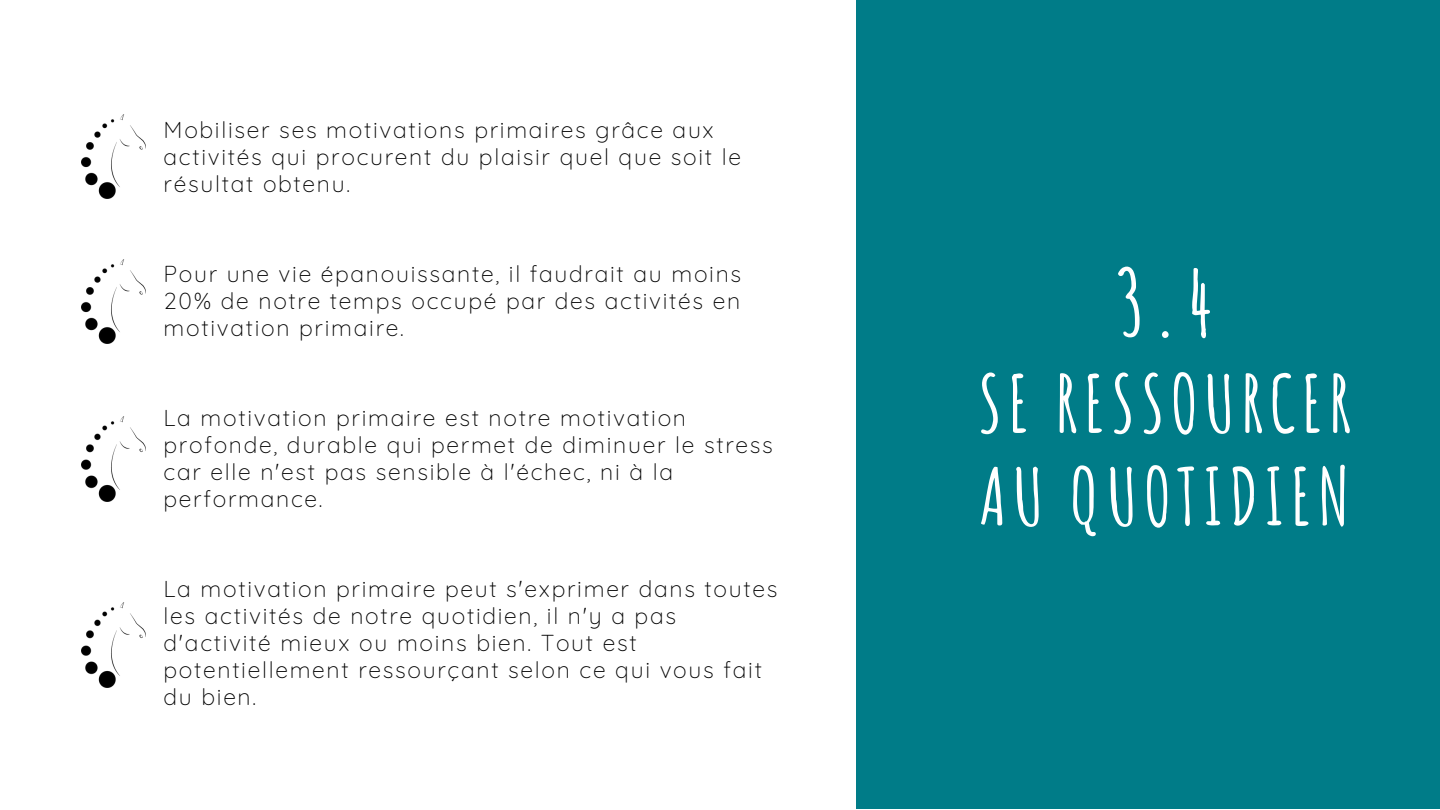
<style>
.page{position:relative;width:1440px;height:810px;background:#fff}
.page>*{position:absolute;margin:0;border:0;box-sizing:border-box;transform-origin:0 0}
.t1{font:700 91px "Amatic SC";color:#fff}
.t2{font:700 78px/93px "Amatic SC";letter-spacing:.075em;color:#fff}
.t3{font:300 23px/27px "Quicksand";letter-spacing:.075em;color:#000}
</style>
<div class="page">
<div style="left:857px;top:0;width:583px;height:809px;background:#007c88"></div>
<img style="left:81px;top:114px;width:65px;height:85px">
<img style="left:81px;top:259px;width:65px;height:85px">
<img style="left:81px;top:417px;width:65px;height:85px">
<img style="left:81px;top:602px;width:65px;height:85px">
<p class="t3" style="left:164px;top:116px;width:579px">Mobiliser ses motivations primaires grâce aux activités qui procurent du plaisir quel que soit le résultat obtenu.</p>
<p class="t3" style="left:164px;top:260px;width:579px;text-align:justify">Pour une vie épanouissante, il faudrait au moins 20% de notre temps occupé par des activités en motivation primaire.</p>
<p class="t3" style="left:164px;top:404px;width:611px">La motivation primaire est notre motivation profonde, durable qui permet de diminuer le stress car elle n'est pas sensible à l'échec, ni à la performance.</p>
<p class="t3" style="left:164px;top:575px;width:615px">La motivation primaire peut s'exprimer dans toutes les activités de notre quotidien, il n'y a pas d'activité mieux ou moins bien. Tout est potentiellement ressourçant selon ce qui vous fait du bien.</p>
<p class="t1" style="left:1115px;top:244px;width:99px">3.4</p>
<p class="t2" style="left:978px;top:356px;width:375px">SE RESSOURCER<br>AU QUOTIDIEN</p>
</div>
